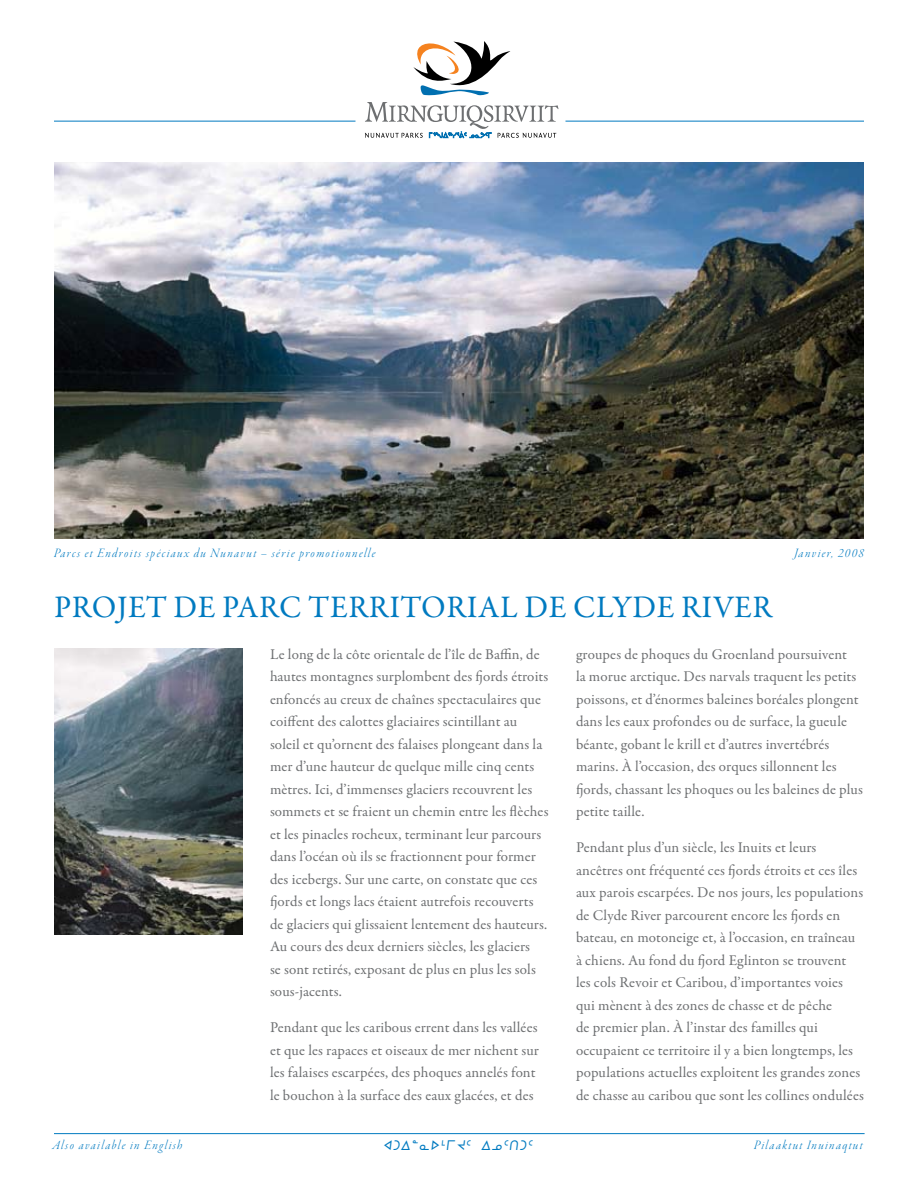
<style>
.page{position:relative;width:918px;height:1188px;background:#fff}
.page>*{position:absolute;margin:0;border:0;box-sizing:border-box;transform-origin:0 0}
.t1{font:31.5px "Garamond Premr Pro";letter-spacing:.02em;color:#007ac0}
.t2{font:15px/22.5px "Garamond Premr Pro";letter-spacing:.01em;color:#6d6f71}
.t3{font:13.5px "Garamond Premr Pro Lt It Disp";letter-spacing:.1em;color:#007ac0}
.t4{font:13.5px "Prosyl Plain";color:#007ac0}
</style>
<div class="page">
<img style="left:54px;top:162px;width:810px;height:377px">
<svg style="left:413px;top:41px;width:97px;height:55px"></svg>
<svg style="left:365px;top:102px;width:193px;height:36px"></svg>
<hr style="left:566px;top:121px;width:298px;height:1px;background:#007ac0">
<hr style="left:54px;top:121px;width:302px;height:1px;background:#007ac0">
<img style="left:54px;top:648px;width:189px;height:286px">
<hr style="left:54px;top:1133px;width:811px;height:1px;background:#007ac0">
<p class="t3" style="left:54px;top:546px;width:323px">Parcs et Endroits spéciaux du Nunavut – série promotionnelle</p>
<p class="t3" style="left:794px;top:546px;width:71px">Janvier, 2008</p>
<h1 class="t1" style="left:54px;top:588px;width:189px">Projet de parc</h1>
<h1 class="t1" style="left:308px;top:588px;width:40px">terri</h1>
<h1 class="t1" style="left:400px;top:588px;width:65px">torial</h1>
<h1 class="t1" style="left:524px;top:588px;width:231px">de Clyde River</h1>
<p class="t2" style="left:270px;top:643px;width:280px">Le long de la côte orientale de l’île de Baffin, de hautes montagnes surplombent des fjords étroits enfoncés au creux de chaînes spectaculaires que coiffent des calottes glaciaires scintillant au soleil et qu’ornent des falaises plongeant dans la mer d’une hauteur de quelque mille cinq cents mètres. Ici, d’immenses glaciers recouvrent les sommets et se fraient un chemin entre les flèches et les pinacles rocheux, terminant leur parcours dans l’océan où ils se fractionnent pour former des icebergs. Sur une carte, on constate que ces fjords et longs lacs étaient autrefois recouverts de glaciers qui glissaient lentement des hauteurs.<br>Au cours des deux derniers siècles, les glaciers<br>se sont retirés, exposant de plus en plus les sols sous‑jacents.</p>
<p class="t2" style="left:270px;top:1017px;width:270px">Pendant que les caribous errent dans les vallées et que les rapaces et oiseaux de mer nichent sur les falaises escarpées, des phoques annelés font le bouchon à la surface des eaux glacées, et des</p>
<p class="t2" style="left:576px;top:643px;width:288px">groupes de phoques du Groenland poursuivent<br>la morue arctique. Des narvals traquent les petits poissons, et d’énormes baleines boréales plongent dans les eaux profondes ou de surface, la gueule béante, gobant le krill et d’autres invertébrés marins. À l’occasion, des orques sillonnent les fjords, chassant les phoques ou les baleines de plus petite taille.</p>
<p class="t2" style="left:576px;top:837px;width:290px">Pendant plus d’un siècle, les Inuits et leurs ancêtres ont fréquenté ces fjords étroits et ces îles aux parois escarpées. De nos jours, les populations de Clyde River parcourent encore les fjords en bateau, en motoneige et, à l’occasion, en traîneau à chiens. Au fond du fjord Eglinton se trouvent les cols Revoir et Caribou, d’importantes voies qui mènent à des zones de chasse et de pêche<br>de premier plan. À l’instar des familles qui occupaient ce territoire il y a bien longtemps, les populations actuelles exploitent les grandes zones de chasse au caribou que sont les collines ondulées</p>
<p class="t3" style="left:53px;top:1138px;width:131px">Also available in English</p>
<p class="t4" style="left:383px;top:1138px;width:153px">XGW8NS7UJ5 WK5TG5</p>
<p class="t3" style="left:754px;top:1138px;width:110px">Pilaaktut Inuinaqtut</p>
</div>
